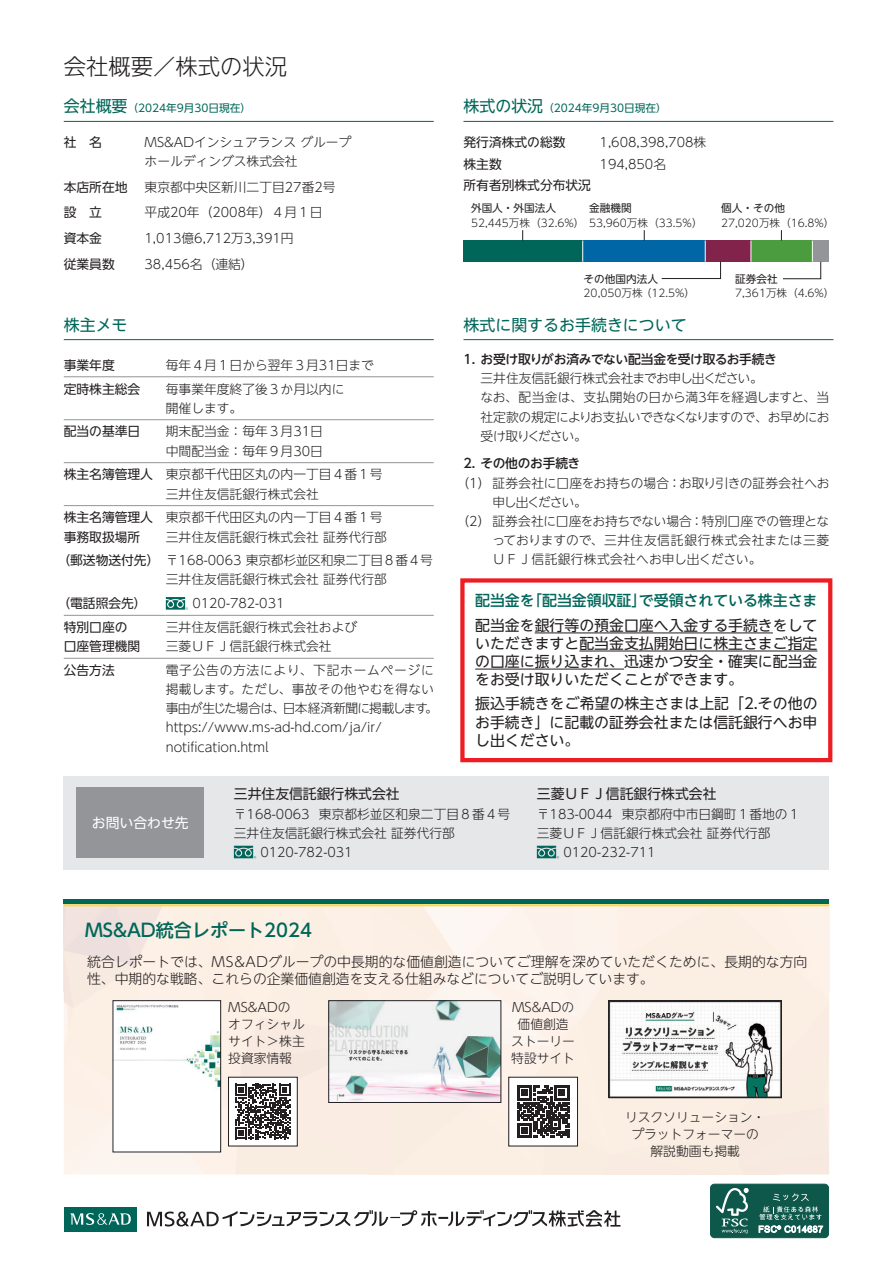
<style>
.page{position:relative;width:893px;height:1263px;background:#fff}
.page>*{position:absolute;margin:0;border:0;box-sizing:border-box;transform-origin:0 0}
.t1{font:300 22.35px "UD Shin Go NT Pr 6 N";color:#231f20}
.t2{font:500 18px "UD Shin Go NT Pr 6 N";color:#006659}
.t3{font:15.9px "UD Shin Go NT Pr 6 N";color:#006659}
.t4{font:14.85px/18px "UD Shin Go NT Pr 6 N";color:#231f20;text-align:justify}
.t5{font:500 14.85px "UD Shin Go NT Pr 6 N";color:#006659}
.t6{font:300 13.8px/17px "UD Shin Go NT Pr 6 N";color:#231f20}
.t7{font:13.8px "UD Shin Go NT Pr 6 N";color:#231f20}
.t8{font:13.8px "UD Shin Go NT Pr 6 N";color:#fff}
.t9{font:300 12.75px/19.2px "UD Shin Go NT Pr 6 N";color:#231f20}
.t10{font:12.75px/19.2px "UD Shin Go NT Pr 6 N";color:#231f20}
.t11{font:300 12.75px/19.2px "UD Shin Go NT Pr 6 N";letter-spacing:-.035em;color:#231f20}
.t12{font:300 12.75px "UD Shin Go NT Pr 6 N";letter-spacing:.025em;color:#231f20}
.t13{font:500 12.75px "UD Shin Go NT Pr 6 N";letter-spacing:-.02em;color:#231f20}
.t14{font:300 12.75px "UD Shin Go NT Pr 6 N";letter-spacing:-.095em;color:#231f20}
.t15{font:300 10.65px "UD Shin Go NT Pr 6 N";color:#231f20}
.t16{font:10.65px "UD Shin Go NT Pr 6 N";color:#006659}
.t17{font:10.65px "UD Shin Go NT Pr 6 N";color:#231f20}
.s1{font-size:15.9px}
.s2{font-weight:400}
</style>
<div class="page">
<div style="left:64px;top:991px;width:306px;height:46px;background:#fceee3"></div>
<img style="left:370px;top:991px;width:255px;height:183px">
<div style="left:64px;top:1037px;width:51px;height:137px;background:#fcf1e9"></div>
<div style="left:221px;top:1037px;width:149px;height:92px;background:#faece2"></div>
<svg style="left:147px;top:1210px;width:473px;height:17px"></svg>
<div style="left:64px;top:1207px;width:72px;height:24px;background:#006659"></div>
<svg style="left:70px;top:1213px;width:61px;height:12px"></svg>
<hr style="left:64px;top:615px;width:102px;height:1px;background:#939598">
<hr style="left:166px;top:615px;width:268px;height:1px;background:#939598">
<hr style="left:64px;top:658px;width:102px;height:1px;background:#939598">
<hr style="left:166px;top:658px;width:268px;height:1px;background:#939598">
<hr style="left:64px;top:376px;width:102px;height:1px;background:#939598">
<hr style="left:166px;top:376px;width:268px;height:1px;background:#939598">
<hr style="left:64px;top:419px;width:102px;height:1px;background:#939598">
<hr style="left:166px;top:419px;width:268px;height:1px;background:#939598">
<hr style="left:64px;top:462px;width:102px;height:1px;background:#939598">
<hr style="left:166px;top:462px;width:268px;height:1px;background:#939598">
<hr style="left:64px;top:505px;width:102px;height:1px;background:#939598">
<hr style="left:166px;top:505px;width:268px;height:1px;background:#939598">
<svg style="left:166px;top:597px;width:22px;height:13px"></svg>
<div style="left:64px;top:776px;width:765px;height:94px;background:#e6e7e9"></div>
<svg style="left:234px;top:846px;width:22px;height:12px"></svg>
<svg style="left:537px;top:846px;width:22px;height:12px"></svg>
<div style="left:77px;top:788px;width:127px;height:70px;background:#939598"></div>
<hr style="left:535px;top:632px;width:238px;height:1px;background:#231f20">
<hr style="left:579px;top:651px;width:238px;height:1px;background:#231f20">
<hr style="left:475px;top:669px;width:149px;height:1px;background:#231f20">
<div style="left:460px;top:578px;width:372px;height:184px;border:4px solid #ee1d23"></div>
<div style="left:812px;top:241px;width:17px;height:21px;background:#939598"></div>
<div style="left:751px;top:241px;width:61px;height:21px;background:#4b9b3f"></div>
<div style="left:705px;top:241px;width:46px;height:21px;background:#81234b"></div>
<div style="left:583px;top:241px;width:122px;height:21px;background:#0166a5"></div>
<div style="left:463px;top:241px;width:120px;height:21px;background:#006659"></div>
<svg style="left:750px;top:241px;width:1px;height:21px"></svg>
<svg style="left:582px;top:241px;width:1px;height:21px"></svg>
<svg style="left:781px;top:230px;width:40px;height:49px"></svg>
<svg style="left:661px;top:241px;width:60px;height:38px"></svg>
<hr style="left:64px;top:121px;width:370px;height:1px;background:#006659">
<hr style="left:64px;top:339px;width:370px;height:1px;background:#006659">
<hr style="left:463px;top:121px;width:370px;height:1px;background:#006659">
<hr style="left:463px;top:339px;width:370px;height:1px;background:#006659">
<div style="left:64px;top:899px;width:765px;height:5px;background:#006659"></div>
<img style="left:611px;top:1002px;width:169px;height:94px">
<div style="left:609px;top:1000px;width:173px;height:98px;border:1px solid #231f20"></div>
<img style="left:115px;top:1002px;width:104px;height:85px">
<div style="left:113px;top:1000px;width:108px;height:152px;border:1px solid #231f20"></div>
<div style="left:228px;top:1077px;width:69px;height:69px;background:#fff"></div>
<svg style="left:235px;top:1084px;width:56px;height:55px"></svg>
<div style="left:228px;top:1077px;width:70px;height:69px;border:1px solid #231f20"></div>
<img style="left:330px;top:1002px;width:169px;height:99px">
<div style="left:328px;top:1000px;width:173px;height:103px;border:1px solid #231f20"></div>
<div style="left:509px;top:1077px;width:68px;height:69px;background:#fff"></div>
<svg style="left:517px;top:1085px;width:52px;height:53px"></svg>
<div style="left:508px;top:1077px;width:70px;height:69px;border:1px solid #231f20"></div>
<svg style="left:710px;top:1183px;width:119px;height:55px;background:#317065"></svg>
<hr style="left:64px;top:904px;width:765px;height:2px;background:#f3da50">
<h1 class="t1" style="left:64px;top:49px;width:225px">会社概要／株式の状況</h1>
<p class="t16" style="left:64px;top:100px;width:189px"><span class="s1">会社概要</span>（2024年9月30日現在）</p>
<p class="t10" style="left:64px;top:132px;width:40px">社　名</p>
<p class="t9" style="left:145px;top:132px;width:208px">MS&amp;ADインシュアランス グループホールディングス株式会社</p>
<p class="t10" style="left:64px;top:177px;width:65px">本店所在地</p>
<p class="t9" style="left:145px;top:177px;width:193px">東京都中央区新川二丁目27番2号</p>
<p class="t10" style="left:64px;top:203px;width:40px">設　立</p>
<p class="t9" style="left:145px;top:203px;width:180px">平成20年（2008年）４月１日</p>
<p class="t10" style="left:64px;top:228px;width:40px">資本金</p>
<p class="t9" style="left:145px;top:228px;width:151px">1,013億6,712万3,391円</p>
<p class="t10" style="left:64px;top:254px;width:53px">従業員数</p>
<p class="t9" style="left:145px;top:254px;width:111px">38,456名（連結）</p>
<p class="t16" style="left:463px;top:100px;width:205px"><span class="s1">株式の状況</span>（2024年9月30日現在）</p>
<p class="t10" style="left:463px;top:132px;width:104px">発行済株式の総数</p>
<p class="t9" style="left:600px;top:132px;width:108px">1,608,398,708株</p>
<p class="t10" style="left:463px;top:154px;width:40px">株主数</p>
<p class="t9" style="left:600px;top:154px;width:68px">194,850名</p>
<p class="t10" style="left:463px;top:175px;width:129px">所有者別株式分布状況</p>
<p class="t17" style="left:589px;top:199px;width:44px">金融機関</p>
<p class="t17" style="left:721px;top:199px;width:65px">個人・その他</p>
<p class="t15" style="left:721px;top:214px;width:115px">27,020万株（16.8%）</p>
<p class="t17" style="left:471px;top:199px;width:87px">外国人・外国法人</p>
<p class="t15" style="left:471px;top:214px;width:233px">52,445万株（32.6%） 53,960万株（33.5%）</p>
<p class="t17" style="left:584px;top:270px;width:76px">その他国内法人</p>
<p class="t15" style="left:584px;top:285px;width:113px">20,050万株（12.5%）</p>
<p class="t17" style="left:735px;top:270px;width:44px">証券会社</p>
<p class="t15" style="left:735px;top:285px;width:101px">7,361万株（4.6%）</p>
<p class="t3" style="left:64px;top:312px;width:65px">株主メモ</p>
<p class="t10" style="left:64px;top:355px;width:53px">事業年度</p>
<p class="t9" style="left:166px;top:355px;width:210px">毎年４月１日から翌年３月31日まで</p>
<p class="t10" style="left:64px;top:379px;width:78px">定時株主総会</p>
<p class="t9" style="left:166px;top:379px;width:180px">毎事業年度終了後３か月以内に開催します。</p>
<p class="t10" style="left:64px;top:422px;width:78px">配当の基準日</p>
<p class="t9" style="left:166px;top:422px;width:159px">期末配当金：毎年３月31日中間配当金：毎年９月30日</p>
<p class="t9" style="left:166px;top:464px;width:218px;text-indent:-102px"><span class="s2">株主名簿管理人</span> 東京都千代田区丸の内一丁目４番１号三井住友信託銀行株式会社</p>
<p class="t10" style="left:64px;top:508px;width:91px">株主名簿管理人事務取扱場所</p>
<p class="t9" style="left:166px;top:507px;width:223px">東京都千代田区丸の内一丁目４番１号三井住友信託銀行株式会社 証券代行部</p>
<p class="t9" style="left:166px;top:550px;width:269px;text-indent:-108px"><span class="s2">（郵送物送付先）</span>〒168-0063 東京都杉並区和泉二丁目８番４号三井住友信託銀行株式会社 証券代行部</p>
<p class="t10" style="left:57px;top:593px;width:91px">（電話照会先）</p>
<p class="t9" style="left:192px;top:593px;width:94px">0120-782-031</p>
<p class="t10" style="left:64px;top:617px;width:78px">特別口座の口座管理機関</p>
<p class="t9" style="left:166px;top:617px;width:193px">三井住友信託銀行株式会社および三菱ＵＦＪ信託銀行株式会社</p>
<p class="t10" style="left:64px;top:660px;width:53px">公告方法</p>
<p class="t9" style="left:166px;top:660px;width:274px">電子公告の方法により、下記ホームページに掲載します。ただし、事故その他やむを得ない事由が生じた場合は、日本経済新聞に掲載します。https://www.ms-ad-hd.com/ja/ir/ notification.html</p>
<p class="t7" style="left:234px;top:783px;width:167px">三井住友信託銀行株式会社</p>
<p class="t9" style="left:234px;top:804px;width:278px">〒168-0063 東京都杉並区和泉二丁目８番４号</p>
<p class="t9" style="left:234px;top:823px;width:223px">三井住友信託銀行株式会社 証券代行部</p>
<p class="t9" style="left:260px;top:842px;width:94px">0120-782-031</p>
<p class="t3" style="left:463px;top:312px;width:225px">株式に関するお手続きについて</p>
<p class="t13" style="left:463px;top:349px;width:315px">1. お受け取りがお済みでない配当金を受け取るお手続き</p>
<p class="t11" style="left:480px;top:368px;width:350px">三井住友信託銀行株式会社までお申し出ください。<br>なお、配当金は、支払開始の日から満３年を経過しますと、当社定款の規定によりお支払いできなくなりますので、お早めにお受け取りください。</p>
<p class="t13" style="left:463px;top:453px;width:118px">2. その他のお手続き</p>
<p class="t9" style="left:456px;top:473px;width:374px">（1） 証券会社に口座をお持ちの場合：お取り引きの証券会社へお</p>
<p class="t14" style="left:492px;top:491px;width:96px">申し出ください。</p>
<p class="t9" style="left:456px;top:511px;width:374px">（2） 証券会社に口座をお持ちでない場合：特別口座での管理とな</p>
<p class="t12" style="left:492px;top:530px;width:338px">っておりますので、三井住友信託銀行株式会社または三菱</p>
<p class="t12" style="left:492px;top:549px;width:271px">ＵＦＪ信託銀行株式会社へお申し出ください。</p>
<p class="t5" style="left:475px;top:589px;width:344px">配当金を「配当金領収証」で受領されている株主さま</p>
<p class="t4" style="left:475px;top:616px;width:344px">配当金を銀行等の預金口座へ入金する手続きをしていただきますと配当金支払開始日に株主さまご指定の口座に振り込まれ、迅速かつ安全・確実に配当金をお受け取りいただくことができます。</p>
<p class="t4" style="left:475px;top:694px;width:344px">振込手続きをご希望の株主さまは上記「2.その他のお手続き」に記載の証券会社または信託銀行へお申し出ください。</p>
<p class="t7" style="left:537px;top:783px;width:181px">三菱ＵＦＪ信託銀行株式会社</p>
<p class="t9" style="left:537px;top:804px;width:265px">〒183-0044 東京都府中市日鋼町１番地の１</p>
<p class="t9" style="left:537px;top:823px;width:235px">三菱ＵＦＪ信託銀行株式会社 証券代行部</p>
<p class="t9" style="left:563px;top:842px;width:94px">0120-232-711</p>
<p class="t8" style="left:92px;top:812px;width:98px">お問い合わせ先</p>
<h2 class="t2" style="left:85px;top:915px;width:228px">MS&amp;AD統合レポート2024</h2>
<p class="t6" style="left:87px;top:953px;width:722px">統合レポートでは、MS&amp;ADグループの中長期的な価値創造についてご理解を深めていただくために、長期的な方向性、中期的な戦略、これらの企業価値創造を支える仕組みなどについてご説明しています。</p>
<p class="t9" style="left:228px;top:998px;width:78px;line-height:17px">MS&amp;ADのオフィシャルサイト＞株主投資家情報</p>
<p class="t9" style="left:511px;top:998px;width:65px;line-height:17px;text-align:center">MS&amp;ADの価値創造ストーリー特設サイト</p>
<p class="t9" style="left:625px;top:1108px;width:142px;line-height:17px;text-align:center">リスクソリューション・プラットフォーマーの解説動画も掲載</p>
</div>
